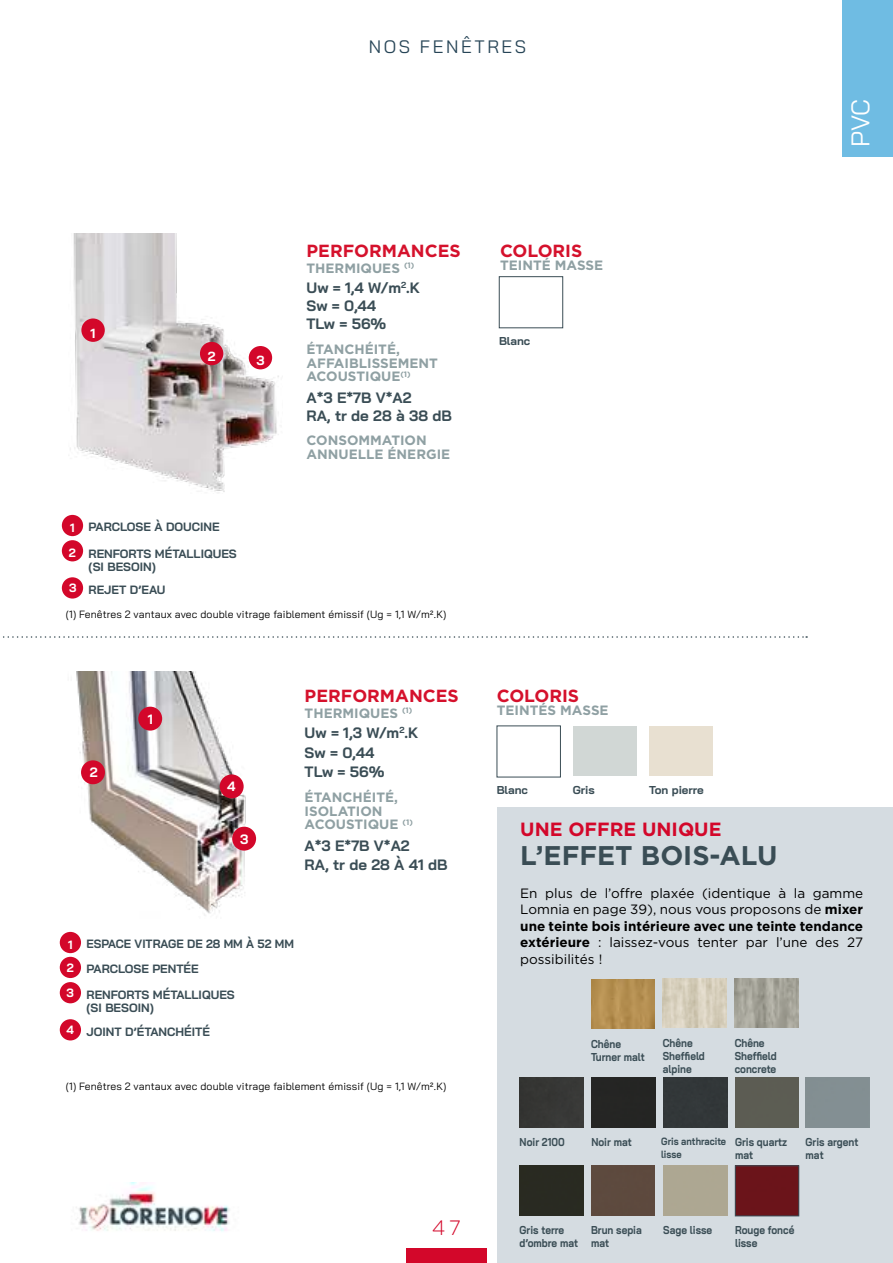
<style>
.page{position:relative;width:893px;height:1263px;background:#fff}
.page>*{position:absolute;margin:0;border:0;box-sizing:border-box;transform-origin:0 0}
.t1{font:700 27px "Gotham";color:#3a4d55}
.t2{font:25.5px "Bai Jamjuree";color:#fff}
.t3{font:300 20.85px "Gotham Pro";color:#d3072a}
.t4{font:700 19.05px "Gotham";color:#d3072a}
.t5{font:18px "Bai Jamjuree";letter-spacing:.14em;color:#274557}
.t6{font:700 17.55px "Gotham";color:#d5112c}
.t7{font:700 15px/18px "Bai Jamjuree";color:#3a4d55}
.t8{font:700 13.5px/13.5px "Gotham";color:#8fa0a3}
.t9{font:13.5px/16.5px "Gotham Pro";color:#000}
.t10{font:700 13.5px "Gotham";color:#000}
.t11{font:700 13.5px "Bai Jamjuree";color:#fff}
.t12{font:700 13.2px "Bai Jamjuree";color:#fff}
.t13{font:700 12px/26.4px "Bai Jamjuree";color:#3a4d55}
.t14{font:700 12px/24px "Bai Jamjuree";color:#fff}
.t15{font:700 11.4px/13px "Bai Jamjuree";color:#3a4d55;scale:.86 1}
.t16{font:700 11.4px "Bai Jamjuree";color:#3a4d55}
.t17{font:10.5px "Bai Jamjuree";letter-spacing:.01em;color:#000}
.t18{font:700 10.5px/13px "Bai Jamjuree";color:#3a4d55;scale:.86 1}
.s1{font-family:"Gotham";font-weight:700}
</style>
<div class="page">
<div style="left:406px;top:1248px;width:81px;height:15px;background:#d3072a"></div>
<img style="left:76px;top:1182px;width:154px;height:50px">
<img style="left:76px;top:672px;width:181px;height:244px">
<div style="left:497px;top:807px;width:396px;height:456px;background:#d5dce1"></div>
<img style="left:70px;top:234px;width:209px;height:259px">
<svg style="left:3px;top:636px;width:804px;height:2px"></svg>
<div style="left:62px;top:515px;width:21px;height:21px;background:#d3072a;border-radius:50%"></div>
<div style="left:62px;top:540px;width:21px;height:21px;background:#d3072a;border-radius:50%"></div>
<div style="left:62px;top:577px;width:21px;height:21px;background:#d3072a;border-radius:50%"></div>
<div style="left:200px;top:342px;width:23px;height:23px;background:#d3072a;border-radius:50%"></div>
<div style="left:81px;top:318px;width:24px;height:24px;background:#d3072a;border-radius:50%"></div>
<div style="left:249px;top:346px;width:23px;height:23px;background:#d3072a;border-radius:50%"></div>
<div style="left:499px;top:276px;width:64px;height:52px;border:1px solid #3a4d55"></div>
<div style="left:573px;top:726px;width:64px;height:49px;background:#d1d7d5"></div>
<div style="left:649px;top:726px;width:64px;height:49px;background:#e8e0d1"></div>
<div style="left:60px;top:932px;width:21px;height:21px;background:#d3072a;border-radius:50%"></div>
<div style="left:60px;top:957px;width:21px;height:21px;background:#d3072a;border-radius:50%"></div>
<div style="left:60px;top:982px;width:21px;height:21px;background:#d3072a;border-radius:50%"></div>
<div style="left:60px;top:1019px;width:21px;height:21px;background:#d3072a;border-radius:50%"></div>
<div style="left:138px;top:707px;width:24px;height:24px;background:#d3072a;border-radius:50%"></div>
<div style="left:81px;top:760px;width:24px;height:24px;background:#d3072a;border-radius:50%"></div>
<div style="left:232px;top:827px;width:24px;height:23px;background:#d3072a;border-radius:50%"></div>
<div style="left:220px;top:774px;width:24px;height:24px;background:#d3072a;border-radius:50%"></div>
<div style="left:842px;top:0;width:51px;height:157px;background:#6fbce3"></div>
<img style="left:591px;top:979px;width:64px;height:50px">
<img style="left:735px;top:978px;width:63px;height:50px">
<img style="left:663px;top:978px;width:64px;height:50px">
<div style="left:737px;top:1167px;width:60px;height:47px;background:#6b141a"></div>
<div style="left:735px;top:1165px;width:64px;height:51px;border:1px solid #3a4d55"></div>
<div style="left:663px;top:1077px;width:64px;height:50px;background:#323739"></div>
<div style="left:591px;top:1077px;width:64px;height:50px;background:#252524"></div>
<div style="left:591px;top:1165px;width:64px;height:50px;background:#5d4a3e"></div>
<div style="left:520px;top:1077px;width:63px;height:50px;background:#363735"></div>
<div style="left:520px;top:1165px;width:63px;height:50px;background:#292a21"></div>
<h3 class="t5" style="left:369px;top:31px;width:159px">NOS FENÊTRES</h3>
<p class="t12" style="left:91px;top:325px;width:7px">1</p>
<p class="t12" style="left:208px;top:349px;width:9px">2</p>
<p class="t12" style="left:256px;top:353px;width:10px">3</p>
<p class="t14" style="left:69px;top:515px;width:8px;line-height:25.3px">1<br>2</p>
<p class="t14" style="left:69px;top:576px;width:9px">3</p>
<p class="t13" style="left:89px;top:514px;width:150px">PARCLOSE À DOUCINE<br>RENFORTS MÉTALLIQUES</p>
<p class="t13" style="left:89px;top:556px;width:78px;line-height:22.5px">(SI BESOIN)<br>REJET D’EAU</p>
<h3 class="t6" style="left:307px;top:241px;width:156px">PERFORMANCES</h3>
<h3 class="t7" style="left:307px;top:279px;width:115px">Uw = 1,4 W/m<sup>2</sup>.K<br>Sw = 0,44<br>TLw = 56%</h3>
<p class="t8" style="left:307px;top:261px;width:109px">THERMIQUES <sup>(1)</sup></p>
<p class="t8" style="left:307px;top:342px;width:133px">ÉTANCHÉITÉ,<br>AFFAIBLISSEMENT<br>ACOUSTIQUE<sup>(1)</sup></p>
<h3 class="t7" style="left:307px;top:389px;width:147px">A*3 E*7B V*A2<br>RA, tr de 28 à 38 dB</h3>
<p class="t8" style="left:307px;top:433px;width:145px">CONSOMMATION<br>ANNUELLE ÉNERGIE</p>
<h3 class="t6" style="left:500px;top:241px;width:84px">COLORIS</h3>
<p class="t8" style="left:500px;top:259px;width:105px">TEINTÉ MASSE</p>
<p class="t16" style="left:499px;top:334px;width:33px">Blanc</p>
<p class="t17" style="left:66px;top:605px;width:382px">(1) Fenêtres 2 vantaux avec double vitrage faiblement émissif (Ug = 1,1 W/m².K)</p>
<p class="t11" style="left:90px;top:765px;width:9px">2</p>
<p class="t11" style="left:148px;top:712px;width:7px">1</p>
<h3 class="t6" style="left:305px;top:685px;width:156px">PERFORMANCES</h3>
<h3 class="t7" style="left:305px;top:723px;width:115px;line-height:19.5px">Uw = 1,3 W/m<sup>2</sup>.K<br>Sw = 0,44<br>TLw = 56%</h3>
<p class="t8" style="left:305px;top:706px;width:109px">THERMIQUES <sup>(1)</sup></p>
<h3 class="t6" style="left:497px;top:685px;width:84px">COLORIS</h3>
<p class="t8" style="left:497px;top:703px;width:113px">TEINTÉS MASSE</p>
<h2 class="t2" style="left:839px;top:147px;width:50px;rotate:-90deg">PVC</h2>
<p class="t11" style="left:227px;top:778px;width:10px">4</p>
<p class="t11" style="left:240px;top:831px;width:10px">3</p>
<p class="t8" style="left:305px;top:790px;width:110px">ÉTANCHÉITÉ,<br>ISOLATION<br>ACOUSTIQUE <sup>(1)</sup></p>
<h3 class="t7" style="left:305px;top:836px;width:144px;line-height:19.5px">A*3 E*7B V*A2<br>RA, tr de 28 À 41 dB</h3>
<p class="t14" style="left:66px;top:932px;width:9px;text-align:justify">1<br>2<br>3</p>
<p class="t14" style="left:66px;top:1018px;width:9px">4</p>
<p class="t13" style="left:87px;top:932px;width:209px;line-height:24.9px">ESPACE VITRAGE DE 28 MM À 52 MM<br>PARCLOSE PENTÉE</p>
<p class="t13" style="left:87px;top:988px;width:150px;line-height:13.5px">RENFORTS MÉTALLIQUES (SI BESOIN)</p>
<p class="t13" style="left:87px;top:1018px;width:125px">JOINT D’ÉTANCHÉITÉ</p>
<p class="t17" style="left:66px;top:1077px;width:382px">(1) Fenêtres 2 vantaux avec double vitrage faiblement émissif (Ug = 1,1 W/m².K)</p>
<h3 class="t3" style="left:432px;top:1216px;width:31px">47</h3>
<p class="t16" style="left:497px;top:784px;width:33px">Blanc</p>
<p class="t16" style="left:573px;top:784px;width:24px">Gris</p>
<p class="t16" style="left:649px;top:784px;width:56px">Ton pierre</p>
<h3 class="t4" style="left:520px;top:818px;width:203px">UNE OFFRE UNIQUE</h3>
<h1 class="t1" style="left:520px;top:839px;width:259px">L’EFFET BOIS-ALU</h1>
<p class="t9" style="left:520px;top:884px;width:344px">En plus de l’offre plaxée (identique à la gamme<br>Lomnia en page 39), nous vous proposons de <span class="s1">mixer</span></p>
<p class="t10" style="left:520px;top:918px;width:344px">une teinte bois intérieure avec une teinte tendance</p>
<p class="t9" style="left:520px;top:934px;width:344px"><span class="s1">extérieure</span> : laissez-vous tenter par l’une des 27 possibilités !</p>
<p class="t15" style="left:520px;top:1136px;width:54px">Noir 2100</p>
<p class="t15" style="left:591px;top:1037px;width:64px">Chêne<br>Turner malt</p>
<p class="t15" style="left:735px;top:1036px;width:50px">Chêne<br>Sheffield concrete</p>
<p class="t15" style="left:663px;top:1036px;width:50px">Chêne<br>Sheffield alpine</p>
<p class="t15" style="left:591px;top:1136px;width:49px">Noir mat</p>
<p class="t18" style="left:661px;top:1135px;width:77px">Gris anthracite lisse</p>
<p class="t15" style="left:735px;top:1136px;width:62px">Gris quartz mat</p>
<p class="t15" style="left:806px;top:1136px;width:63px">Gris argent mat</p>
<p class="t15" style="left:520px;top:1224px;width:70px">Gris terre d’ombre mat</p>
<p class="t15" style="left:591px;top:1224px;width:61px">Brun sepia mat</p>
<p class="t15" style="left:663px;top:1224px;width:58px">Sage lisse</p>
<p class="t15" style="left:735px;top:1224px;width:70px">Rouge foncé lisse</p>
</div>
